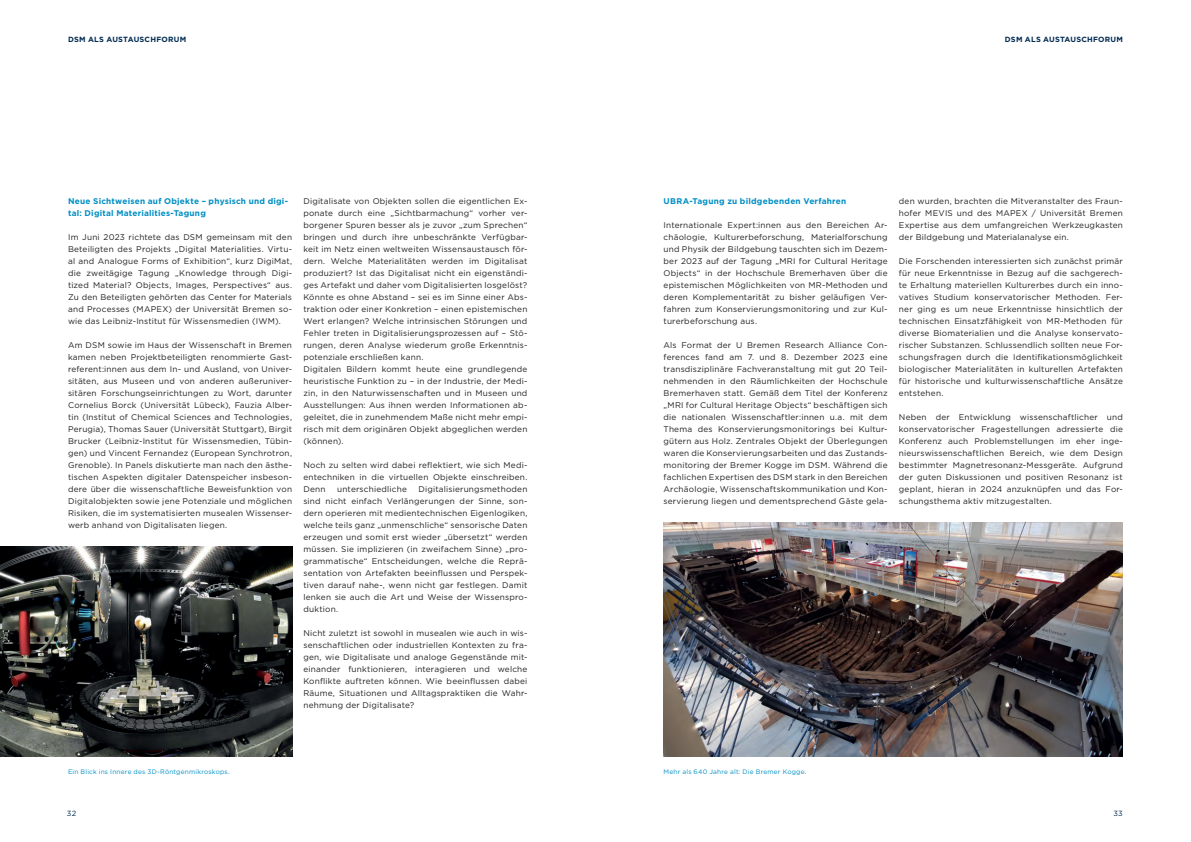
<style>
.page{position:relative;width:1191px;height:842px;background:#fff}
.page>*{position:absolute;margin:0;border:0;box-sizing:border-box;transform-origin:0 0}
.Fließtext__Gotham_Book_8_25_pt{font:8.2px/12px "Gotham";letter-spacing:.025em;color:#231f20;text-align:justify}
.Fließtext__Gotham_Book_8_25_pt-2{font:700 8.2px/12px "Gotham";letter-spacing:.025em;color:#008fc5}
.Kapitel_links{font:700 7.5px "Gotham";letter-spacing:.03em;color:#002a51}
.Kaiptel_rechts{font:700 7.5px "Gotham";letter-spacing:.03em;color:#002a51}
.t1{font:7.5px "Gotham";color:#002a51}
.Bildunterschrift{font:6.5px "Gotham";letter-spacing:.03em;color:#008fc5}
</style>
<div class="page">
<img style="left:663px;top:522px;width:460px;height:234px">
<img style="left:0;top:546px;width:292px;height:210px">
<p class="Kapitel_links" style="left:68px;top:35px;width:119px">DSM ALS AUSTAUSCHFORUM</p>
<p class="Kaiptel_rechts" style="left:1005px;top:35px;width:119px">DSM ALS AUSTAUSCHFORUM</p>
<p class="Fließtext__Gotham_Book_8_25_pt-2" style="left:68px;top:195px;width:222px">Neue Sichtweisen auf Objekte – physisch und digi&shy;tal: Digital Materialities-Tagung</p>
<p class="Fließtext__Gotham_Book_8_25_pt" style="left:68px;top:231px;width:225px">Im Juni 2023 richtete das DSM gemeinsam mit den Beteiligten des Projekts „Digital Materialities. Virtu&shy;al and Analogue Forms of Exhibition“, kurz DigiMat, die zweitägige Tagung „Knowledge through Digi&shy;tized Material? Objects, Images, Perspectives“ aus.<br>Zu den Beteiligten gehörten das Center for Materials and Processes (MAPEX) der Universität Bremen so&shy;wie das Leibniz-Institut für Wissensmedien (IWM).</p>
<p class="Fließtext__Gotham_Book_8_25_pt" style="left:68px;top:339px;width:225px">Am DSM sowie im Haus der Wissenschaft in Bremen kamen neben Projektbeteiligten renommierte Gast&shy;referent:innen aus dem In- und Ausland, von Univer&shy;sitäten, aus Museen und von anderen außeruniver&shy;sitären Forschungseinrichtungen zu Wort, darunter Cornelius Borck (Universität Lübeck), Fauzia Alber&shy;tin (Institut of Chemical Sciences and Technologies, Perugia), Thomas Sauer (Universität Stuttgart), Birgit Brucker (Leibniz-Institut für Wissensmedien, Tübin&shy;gen) und Vincent Fernandez (European Synchrotron, Grenoble). In Panels diskutierte man nach den ästhe&shy;tischen Aspekten digitaler Datenspeicher insbeson&shy;dere über die wissenschaftliche Beweisfunktion von Digitalobjekten sowie jene Potenziale und möglichen Risiken, die im systematisierten musealen Wissenser&shy;werb anhand von Digitalisaten liegen.</p>
<p class="Fließtext__Gotham_Book_8_25_pt" style="left:303px;top:195px;width:225px">Digitalisate von Objekten sollen die eigentlichen Ex&shy;ponate durch eine „Sichtbarmachung“ vorher ver&shy;borgener Spuren besser als je zuvor „zum Sprechen“ bringen und durch ihre unbeschränkte Verfügbar&shy;keit im Netz einen weltweiten Wissensaustausch för&shy;dern. Welche Materialitäten werden im Digitalisat produziert? Ist das Digitalisat nicht ein eigenständi&shy;ges Artefakt und daher vom Digitalisierten losgelöst?<br>Könnte es ohne Abstand – sei es im Sinne einer Abs&shy;traktion oder einer Konkretion – einen epistemischen Wert erlangen? Welche intrinsischen Störungen und Fehler treten in Digitalisierungsprozessen auf – Stö&shy;rungen, deren Analyse wiederum große Erkenntnis&shy;potenziale erschließen kann.</p>
<p class="Fließtext__Gotham_Book_8_25_pt" style="left:303px;top:363px;width:225px">Digitalen Bildern kommt heute eine grundlegende heuristische Funktion zu – in der Industrie, der Medi&shy;zin, in den Naturwissenschaften und in Museen und Ausstellungen: Aus ihnen werden Informationen ab&shy;geleitet, die in zunehmendem Maße nicht mehr empi&shy;risch mit dem originären Objekt abgeglichen werden (können).</p>
<p class="Fließtext__Gotham_Book_8_25_pt" style="left:303px;top:459px;width:225px">Noch zu selten wird dabei reflektiert, wie sich Medi&shy;entechniken in die virtuellen Objekte einschreiben.<br>Denn</p>
<p class="Fließtext__Gotham_Book_8_25_pt" style="left:303px;top:483px;width:225px;text-indent:115px">Digitalisierungsmethoden sind nicht einfach Verlängerungen der Sinne, son&shy;dern operieren mit medientechnischen Eigenlogiken, welche teils ganz „unmenschliche“ sensorische Daten erzeugen und somit erst wieder „übersetzt“ werden müssen. Sie implizieren (in zweifachem Sinne) „pro&shy;grammatische“ Entscheidungen, welche die Reprä&shy;sentation von Artefakten beeinflussen und Perspek&shy;tiven darauf nahe-, wenn nicht gar festlegen. Damit lenken sie auch die Art und Weise der Wissenspro&shy;duktion.</p>
<p class="Fließtext__Gotham_Book_8_25_pt" style="left:303px;top:627px;width:225px">Nicht zuletzt ist sowohl in musealen wie auch in wis&shy;senschaftlichen oder industriellen Kontexten zu fra&shy;gen, wie Digitalisate und analoge Gegenstände mit&shy;einander funktionieren, interagieren und welche Konflikte auftreten können. Wie beeinflussen dabei Räume, Situationen und Alltagspraktiken die Wahr&shy;nehmung der Digitalisate?</p>
<p class="Fließtext__Gotham_Book_8_25_pt" style="left:337px;top:483px;width:71px">unterschiedliche</p>
<p class="Fließtext__Gotham_Book_8_25_pt-2" style="left:663px;top:195px;width:184px">UBRA-Tagung zu bildgebenden Verfahren</p>
<p class="Fließtext__Gotham_Book_8_25_pt" style="left:663px;top:219px;width:225px">Internationale Expert:innen aus den Bereichen Ar&shy;chäologie, Kulturerbeforschung, Materialforschung und Physik der Bildgebung tauschten sich im Dezem&shy;ber 2023 auf der Tagung „MRI for Cultural Heritage Objects“ in der Hochschule Bremerhaven über die epistemischen Möglichkeiten von MR-Methoden und deren Komplementarität zu bisher geläufigen Ver&shy;fahren zum Konservierungsmonitoring und zur Kul&shy;turerbeforschung aus.</p>
<p class="Fließtext__Gotham_Book_8_25_pt" style="left:663px;top:339px;width:225px">Als Format der U Bremen Research Alliance Con&shy;ferences fand am 7. und 8. Dezember 2023 eine transdisziplinäre Fachveranstaltung mit gut 20 Teil&shy;nehmenden in den Räumlichkeiten der Hochschule Bremerhaven statt. Gemäß dem Titel der Konferenz „MRI for Cultural Heritage Objects“ beschäftigen sich die nationalen Wissenschaftler:innen u.a. mit dem Thema des Konservierungsmonitorings bei Kultur&shy;gütern aus Holz. Zentrales Objekt der Überlegungen waren die Konservierungsarbeiten und das Zustands&shy;monitoring der Bremer Kogge im DSM. Während die fachlichen Expertisen des DSM stark in den Bereichen Archäologie, Wissenschaftskommunikation und Kon&shy;servierung liegen und dementsprechend Gäste gela-</p>
<p class="Fließtext__Gotham_Book_8_25_pt" style="left:899px;top:195px;width:225px">den wurden, brachten die Mitveranstalter des Fraun&shy;hofer MEVIS und des MAPEX / Universität Bremen Expertise aus dem umfangreichen Werkzeugkasten der Bildgebung und Materialanalyse ein.</p>
<p class="Fließtext__Gotham_Book_8_25_pt" style="left:899px;top:255px;width:225px">Die Forschenden interessierten sich zunächst primär für neue Erkenntnisse in Bezug auf die sachgerech&shy;te Erhaltung materiellen Kulturerbes durch ein inno&shy;vatives Studium konservatorischer Methoden. Fer&shy;ner ging es um neue Erkenntnisse hinsichtlich der technischen Einsatzfähigkeit von MR-Methoden für diverse Biomaterialien und die Analyse konservato&shy;rischer Substanzen. Schlussendlich sollten neue For&shy;schungsfragen durch die Identifikationsmöglichkeit biologischer Materialitäten in kulturellen Artefakten für historische und kulturwissenschaftliche Ansätze entstehen.</p>
<p class="Fließtext__Gotham_Book_8_25_pt" style="left:899px;top:411px;width:225px">Neben der Entwicklung wissenschaftlicher und konservatorischer Fragestellungen adressierte die Konferenz auch Problemstellungen im eher inge&shy;nieurswissenschaftlichen Bereich, wie dem Design bestimmter Magnetresonanz-Messgeräte. Aufgrund der guten Diskussionen und positiven Resonanz ist geplant, hieran in 2024 anzuknüpfen und das For&shy;schungsthema aktiv mitzugestalten.</p>
<p class="Bildunterschrift" style="left:68px;top:768px;width:163px">Ein Blick ins Innere des 3D-Röntgenmikroskops.</p>
<p class="Bildunterschrift" style="left:663px;top:768px;width:144px">Mehr als 640 Jahre alt: Die Bremer Kogge.</p>
<p class="t1" style="left:67px;top:809px;width:11px">32</p>
<p class="t1" style="left:1113px;top:809px;width:11px">33</p>
</div>
